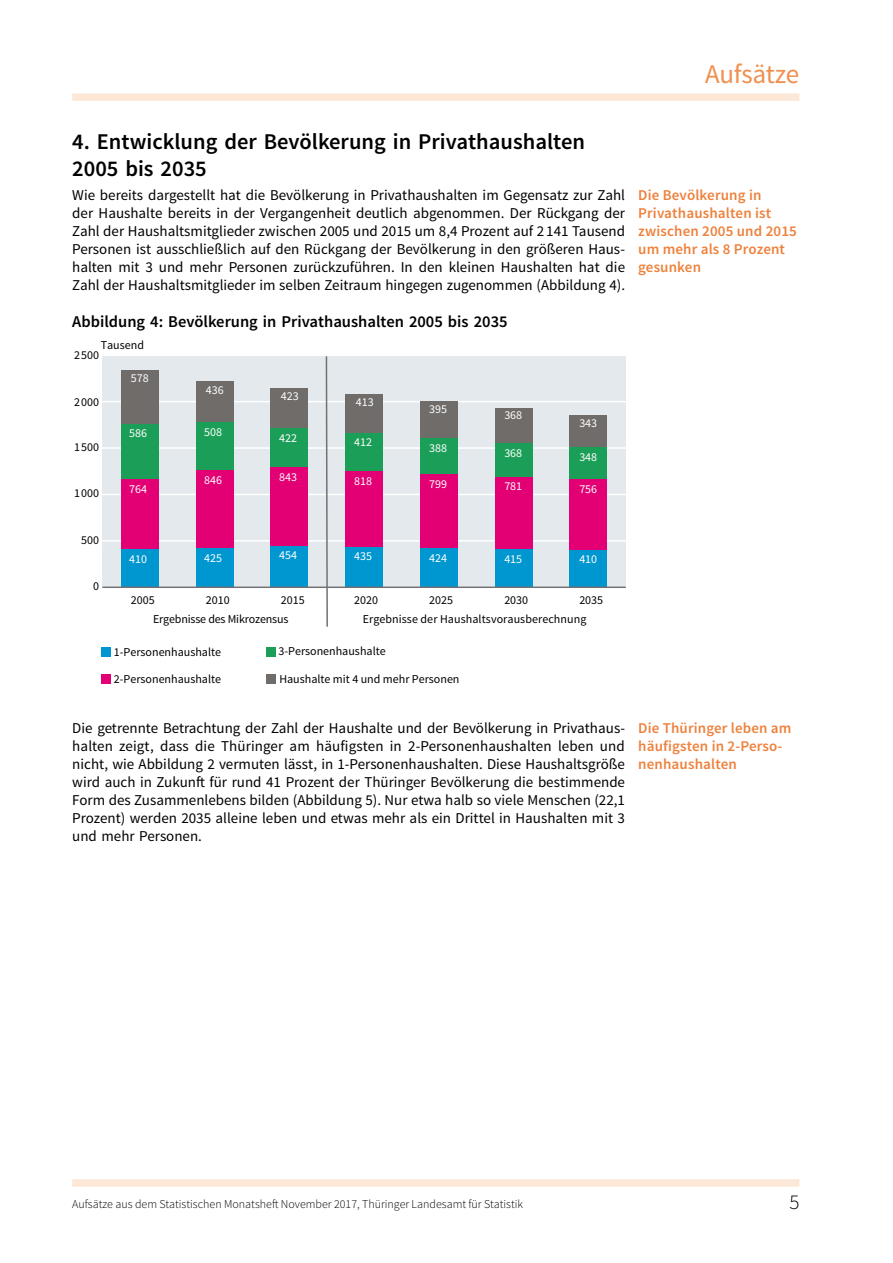
<style>
.page{position:relative;width:893px;height:1263px;background:#fff}
.page>*{position:absolute;margin:0;border:0;box-sizing:border-box;transform-origin:0 0}
.t1{font:27px "Source Sans Pro Regular 2";letter-spacing:-.01em;color:#f08f4e}
.t2{font:600 22.5px/27px "Source Sans Pro";color:#000}
.t3{font:300 21px "Source Sans Pro";color:#000}
.t4{font:600 16.5px "Source Sans Pro";color:#000}
.t5{font:15px/18px "Source Sans Pro";color:#000;text-align:justify}
.t6{font:600 15px/18px "Source Sans Pro";letter-spacing:.01em;color:#ee813c}
.t7{font:12px "Source Sans Pro Regular 7";color:#000}
.t8{font:12px "Source Sans Pro Regular 7";color:#fff}
.t9{font:12px "Source Sans Pro Light 2";color:#000}
</style>
<div class="page">
<div style="left:72px;top:1179px;width:727px;height:8px;background:#fde8d7"></div>
<div style="left:72px;top:93px;width:727px;height:8px;background:#fde8d7"></div>
<div style="left:102px;top:355px;width:524px;height:232px;background:#e3e9ec"></div>
<hr style="left:102px;top:540px;width:524px;height:2px;background:#fff">
<hr style="left:102px;top:494px;width:524px;height:1px;background:#fff">
<hr style="left:102px;top:447px;width:524px;height:2px;background:#fff">
<hr style="left:102px;top:401px;width:524px;height:1px;background:#fff">
<hr style="left:102px;top:354px;width:524px;height:2px;background:#fff">
<div style="left:121px;top:549px;width:37px;height:38px;background:#0097d0"></div>
<div style="left:121px;top:478px;width:37px;height:71px;background:#e20074"></div>
<div style="left:121px;top:424px;width:37px;height:54px;background:#1b9e57"></div>
<div style="left:121px;top:370px;width:37px;height:54px;background:#706c6a"></div>
<div style="left:196px;top:548px;width:37px;height:39px;background:#0097d0"></div>
<div style="left:196px;top:469px;width:37px;height:79px;background:#e20074"></div>
<div style="left:196px;top:422px;width:37px;height:47px;background:#1b9e57"></div>
<div style="left:196px;top:382px;width:37px;height:40px;background:#706c6a"></div>
<div style="left:271px;top:545px;width:37px;height:42px;background:#0097d0"></div>
<div style="left:271px;top:467px;width:37px;height:78px;background:#e20074"></div>
<div style="left:271px;top:428px;width:37px;height:39px;background:#1b9e57"></div>
<div style="left:271px;top:388px;width:37px;height:40px;background:#706c6a"></div>
<div style="left:345px;top:547px;width:38px;height:40px;background:#0097d0"></div>
<div style="left:345px;top:471px;width:38px;height:76px;background:#e20074"></div>
<div style="left:345px;top:433px;width:38px;height:38px;background:#1b9e57"></div>
<div style="left:345px;top:394px;width:38px;height:39px;background:#706c6a"></div>
<div style="left:420px;top:548px;width:38px;height:39px;background:#0097d0"></div>
<div style="left:420px;top:474px;width:38px;height:74px;background:#e20074"></div>
<div style="left:420px;top:438px;width:38px;height:36px;background:#1b9e57"></div>
<div style="left:420px;top:401px;width:38px;height:37px;background:#706c6a"></div>
<div style="left:495px;top:549px;width:37px;height:38px;background:#0097d0"></div>
<div style="left:495px;top:476px;width:37px;height:73px;background:#e20074"></div>
<div style="left:495px;top:442px;width:37px;height:34px;background:#1b9e57"></div>
<div style="left:495px;top:408px;width:37px;height:34px;background:#706c6a"></div>
<div style="left:570px;top:549px;width:37px;height:38px;background:#0097d0"></div>
<div style="left:570px;top:479px;width:37px;height:70px;background:#e20074"></div>
<div style="left:570px;top:447px;width:37px;height:32px;background:#1b9e57"></div>
<div style="left:570px;top:415px;width:37px;height:32px;background:#706c6a"></div>
<hr style="left:102px;top:586px;width:524px;height:2px;background:#707172">
<div style="left:102px;top:648px;width:9px;height:9px;background:#0097d0"></div>
<div style="left:102px;top:675px;width:9px;height:9px;background:#e20074"></div>
<div style="left:267px;top:648px;width:9px;height:9px;background:#1b9e57"></div>
<div style="left:266px;top:675px;width:9px;height:9px;background:#706c6a"></div>
<svg style="left:325px;top:356px;width:4px;height:271px"></svg>
<h1 class="t1" style="left:705px;top:57px;width:95px">Aufsätze</h1>
<h2 class="t2" style="left:72px;top:128px;width:514px">4. Entwicklung der Bevölkerung in Privathaushalten<br>2005 bis 2035</h2>
<p class="t5" style="left:72px;top:186px;width:554px">Wie bereits dargestellt hat die Bevölkerung in Privathaushalten im Gegensatz zur Zahl der Haushalte bereits in der Vergangenheit deutlich abgenommen. Der Rückgang der Zahl der Haushaltsmitglieder zwischen 2005 und 2015 um 8,4 Prozent auf 2 141 Tausend Personen ist ausschließlich auf den Rückgang der Bevölkerung in den größeren Haus&shy;halten mit 3 und mehr Personen zurückzuführen. In den kleinen Haushalten hat die Zahl der Haushaltsmitglieder im selben Zeitraum hingegen zugenommen (Abbildung 4).</p>
<p class="t4" style="left:72px;top:311px;width:437px">Abbildung 4: Bevölkerung in Privathaushalten 2005 bis 2035</p>
<p class="t7" style="left:101px;top:337px;width:45px">Tausend</p>
<p class="t7" style="left:74px;top:348px;width:27px">2500</p>
<p class="t8" style="left:131px;top:370px;width:19px">578</p>
<p class="t7" style="left:74px;top:394px;width:27px">2000</p>
<p class="t7" style="left:74px;top:439px;width:27px">1500</p>
<p class="t8" style="left:129px;top:426px;width:19px">586</p>
<p class="t8" style="left:206px;top:382px;width:19px">436</p>
<p class="t8" style="left:204px;top:424px;width:19px">508</p>
<p class="t8" style="left:281px;top:388px;width:19px">423</p>
<p class="t8" style="left:279px;top:430px;width:19px">422</p>
<p class="t8" style="left:356px;top:394px;width:19px">413</p>
<p class="t8" style="left:354px;top:435px;width:19px">412</p>
<p class="t8" style="left:429px;top:402px;width:19px">395</p>
<p class="t8" style="left:429px;top:441px;width:19px">388</p>
<p class="t8" style="left:504px;top:408px;width:19px">368</p>
<p class="t8" style="left:504px;top:445px;width:19px">368</p>
<p class="t8" style="left:579px;top:415px;width:19px">343</p>
<p class="t8" style="left:579px;top:450px;width:19px">348</p>
<p class="t7" style="left:74px;top:486px;width:27px">1000</p>
<p class="t8" style="left:129px;top:481px;width:19px">764</p>
<p class="t8" style="left:204px;top:472px;width:19px">846</p>
<p class="t8" style="left:279px;top:469px;width:19px">843</p>
<p class="t8" style="left:354px;top:474px;width:19px">818</p>
<p class="t8" style="left:429px;top:477px;width:19px">799</p>
<p class="t8" style="left:504px;top:478px;width:19px">781</p>
<p class="t8" style="left:579px;top:481px;width:19px">756</p>
<p class="t6" style="left:638px;top:186px;width:160px">Die Bevölkerung in<br>Privathaushalten ist zwischen 2005 und 2015 um mehr als 8 Prozent gesunken</p>
<p class="t7" style="left:81px;top:532px;width:19px">500</p>
<p class="t7" style="left:93px;top:579px;width:7px">0</p>
<p class="t8" style="left:129px;top:552px;width:19px">410</p>
<p class="t8" style="left:204px;top:550px;width:19px">425</p>
<p class="t8" style="left:279px;top:547px;width:19px">454</p>
<p class="t8" style="left:354px;top:549px;width:19px">435</p>
<p class="t8" style="left:429px;top:550px;width:19px">424</p>
<p class="t8" style="left:504px;top:552px;width:19px">415</p>
<p class="t8" style="left:579px;top:552px;width:19px">410</p>
<p class="t7" style="left:131px;top:592px;width:25px">2005</p>
<p class="t7" style="left:206px;top:592px;width:25px">2010</p>
<p class="t7" style="left:281px;top:592px;width:25px">2015</p>
<p class="t7" style="left:354px;top:592px;width:25px">2020</p>
<p class="t7" style="left:429px;top:592px;width:25px">2025</p>
<p class="t7" style="left:504px;top:592px;width:25px">2030</p>
<p class="t7" style="left:579px;top:592px;width:25px">2035</p>
<p class="t7" style="left:153px;top:611px;width:137px">Ergebnisse des Mikrozensus</p>
<p class="t7" style="left:363px;top:611px;width:225px">Ergebnisse der Haushaltsvorausberechnung</p>
<p class="t7" style="left:114px;top:644px;width:109px">1-Personenhaushalte</p>
<p class="t7" style="left:114px;top:671px;width:109px">2-Personenhaushalte</p>
<p class="t7" style="left:278px;top:644px;width:109px">3-Personenhaushalte</p>
<p class="t7" style="left:279px;top:671px;width:182px">Haushalte mit 4 und mehr Personen</p>
<p class="t5" style="left:72px;top:719px;width:554px">Die getrennte Betrachtung der Zahl der Haushalte und der Bevölkerung in Privathaus&shy;halten zeigt, dass die Thüringer am häufigsten in 2-Personenhaushalten leben und nicht, wie Abbildung 2 vermuten lässt, in 1-Personenhaushalten. Diese Haushaltsgröße wird auch in Zukunft für rund 41 Prozent der Thüringer Bevölkerung die bestimmende Form des Zusammenlebens bilden (Abbildung 5). Nur etwa halb so viele Menschen (22,1<br>Prozent) werden 2035 alleine leben und etwas mehr als ein Drittel in Haushalten mit 3 und mehr Personen.</p>
<p class="t6" style="left:638px;top:719px;width:155px">Die Thüringer leben am häufigsten in 2-Perso&shy;nenhaushalten</p>
<p class="t9" style="left:72px;top:1197px;width:452px">Aufsätze aus dem Statistischen Monatsheft November 2017, Thüringer Landesamt für Statistik</p>
<h3 class="t3" style="left:789px;top:1189px;width:12px">5</h3>
</div>
